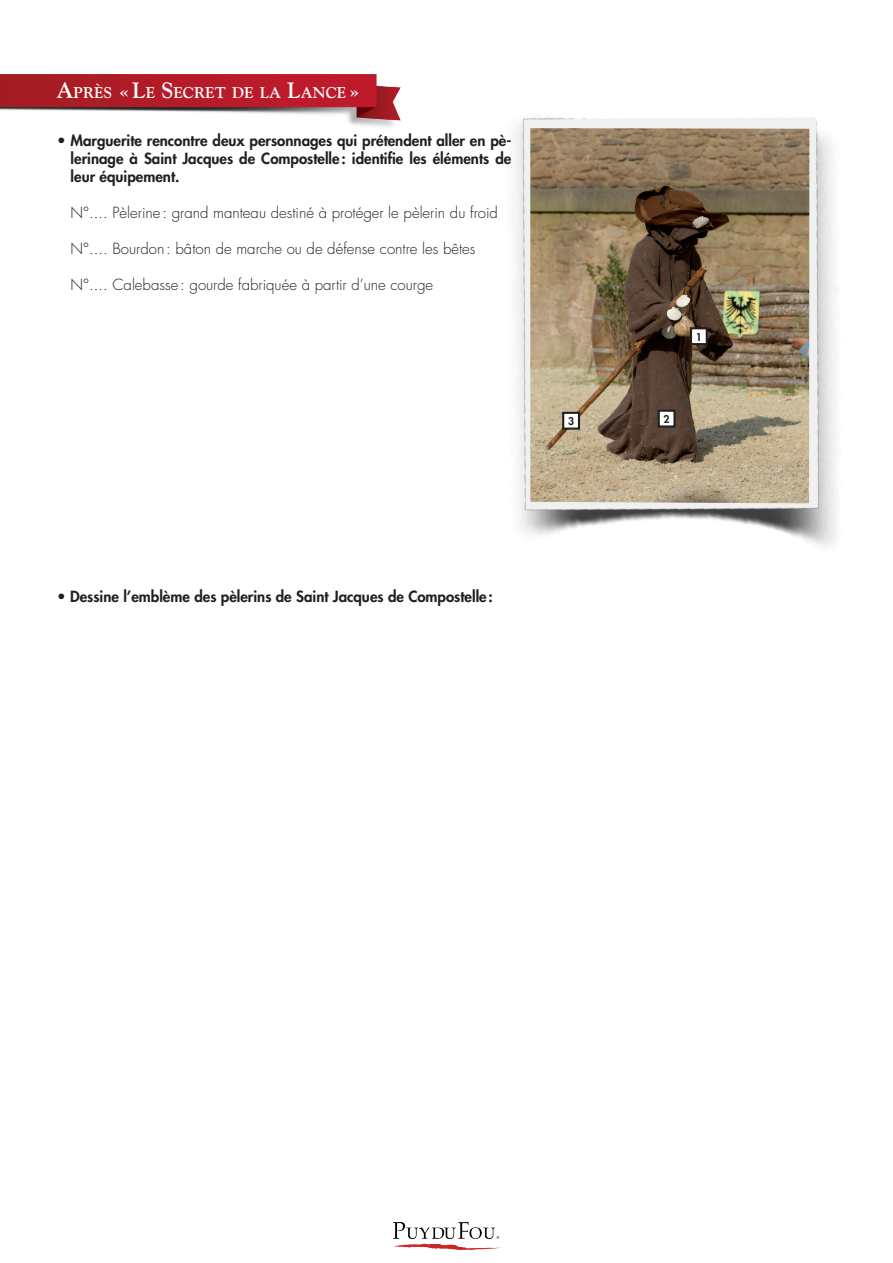
<style>
.page{position:relative;width:893px;height:1263px;background:#fff}
.page>*{position:absolute;margin:0;border:0;box-sizing:border-box;transform-origin:0 0}
.t1{font:700 15.45px "Goudy";color:#fff}
.t2{font:800 15px/18px "Futura Std";color:#231f20;text-align:justify}
.t3{font:300 15px "Futura Std";color:#231f20}
.t4{font:800 10.5px "Futura Std";color:#231f20}
.s1{font-size:22.05px}
</style>
<div class="page">
<img style="left:393px;top:1222px;width:107px;height:27px">
<img style="left:0;top:74px;width:401px;height:53px">
<img style="left:513px;top:117px;width:324px;height:430px">
<img style="left:530px;top:128px;width:279px;height:375px">
<div style="left:691px;top:328px;width:16px;height:16px;background:#fff"></div>
<div style="left:690px;top:327px;width:18px;height:18px;border:2px solid #231f20"></div>
<div style="left:659px;top:411px;width:15px;height:15px;background:#fff"></div>
<div style="left:658px;top:410px;width:18px;height:17px;border:2px solid #231f20"></div>
<div style="left:563px;top:413px;width:16px;height:16px;background:#fff"></div>
<div style="left:562px;top:412px;width:18px;height:18px;border:2px solid #231f20"></div>
<p class="t1" style="left:56px;top:83px;width:305px"><span class="s1">A</span>PRÈS <span class="s1">«L</span>E <span class="s1">S</span>ECRET DE LA <span class="s1">L</span>ANCE <span class="s1">»</span></p>
<p class="t2" style="left:71px;top:131px;width:442px;text-indent:-13px">• Marguerite rencontre deux personnages qui prétendent aller en pè&shy;lerinage à Saint Jacques de Compostelle: identifie les éléments de leur équipement.</p>
<p class="t3" style="left:71px;top:203px;width:429px">N°.... Pèlerine: grand manteau destiné à protéger le pèlerin du froid</p>
<p class="t3" style="left:71px;top:239px;width:406px">N°.... Bourdon : bâton de marche ou de défense contre les bêtes</p>
<p class="t3" style="left:71px;top:275px;width:364px">N°.... Calebasse: gourde fabriquée à partir d’une courge</p>
<p class="t4" style="left:696px;top:330px;width:8px">1</p>
<p class="t4" style="left:568px;top:414px;width:8px">3</p>
<p class="t4" style="left:664px;top:412px;width:8px">2</p>
<p class="t2" style="left:57px;top:587px;width:437px">• Dessine l’emblème des pèlerins de Saint Jacques de Compostelle:</p>
</div>
